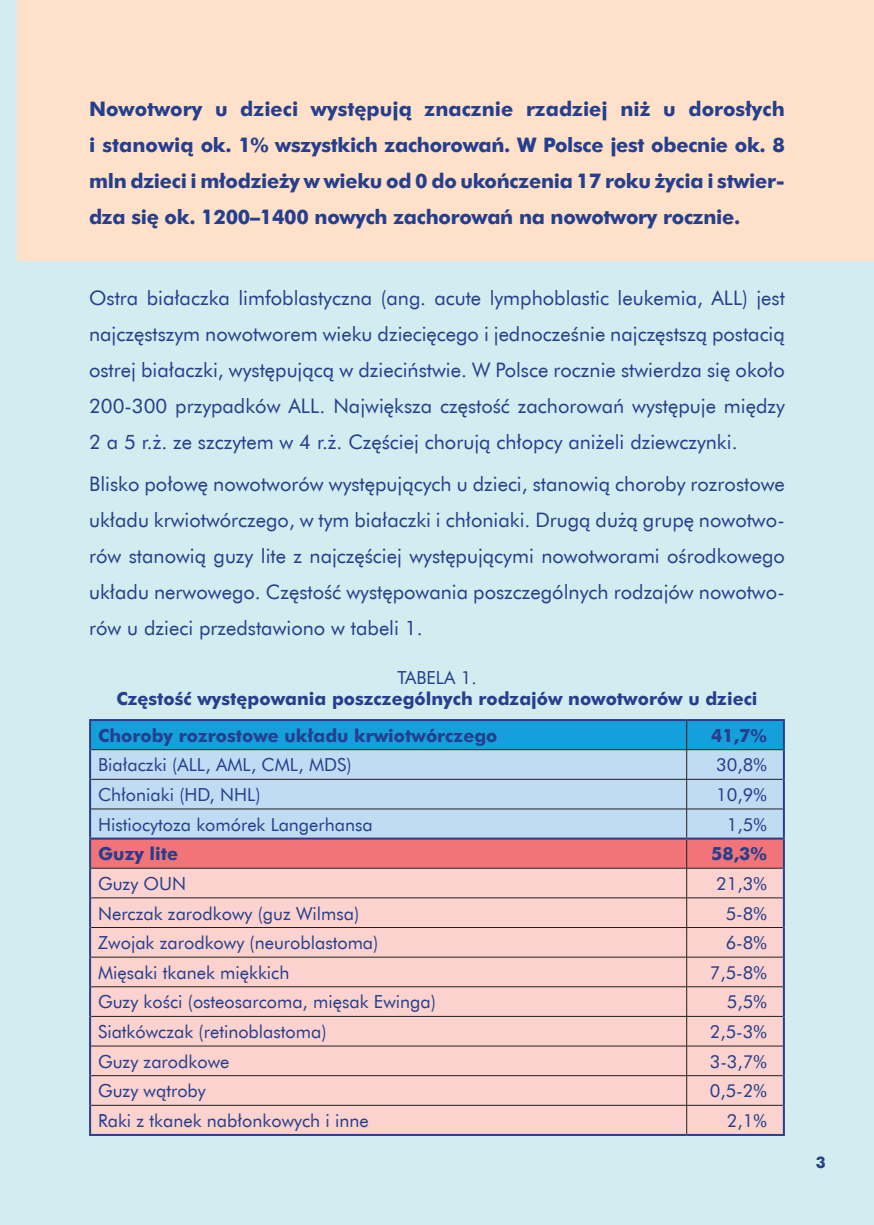
<style>
.page{position:relative;width:874px;height:1225px;background:#fff}
.page>*{position:absolute;margin:0;border:0;box-sizing:border-box;transform-origin:0 0}
.t1{font:20px/36px "Futura EU";color:#253f8e;text-align:justify}
.lead{font:700 20px/36px "Futura EU";letter-spacing:-.015em;color:#253f8e;text-align:justify}
.tab_txt{font:18px "Futura EU";color:#253f8e}
.tab_txt-2{font:700 18px/21.6px "Futura EU";color:#253f8e;text-align:center}
.t2{font:700 16px "Futura EU";color:#253f8e}
.s1{font-weight:400}
</style>
<div class="page">
<div style="left:0;top:0;width:873px;height:1225px;background:#d3ecef"></div>
<div style="left:17px;top:0;width:856px;height:260px;background:#fee1c8"></div>
<div style="left:91px;top:928px;width:691px;height:206px;background:#fbd2cd"></div>
<svg style="left:91px;top:721px;width:691px;height:206px;background:#bbbdcd"></svg>
<hr style="left:91px;top:927px;width:595px;height:1px;background:#231f20">
<hr style="left:686px;top:927px;width:96px;height:1px;background:#231f20">
<hr style="left:686px;top:927px;width:1px;height:30px;background:#231f20">
<hr style="left:91px;top:956px;width:595px;height:1px;background:#231f20">
<hr style="left:686px;top:956px;width:96px;height:1px;background:#231f20">
<hr style="left:91px;top:986px;width:595px;height:1px;background:#231f20">
<hr style="left:686px;top:986px;width:96px;height:1px;background:#231f20">
<hr style="left:91px;top:1016px;width:595px;height:1px;background:#231f20">
<hr style="left:686px;top:1016px;width:96px;height:1px;background:#231f20">
<hr style="left:91px;top:1045px;width:595px;height:1px;background:#231f20">
<hr style="left:686px;top:1045px;width:96px;height:1px;background:#231f20">
<hr style="left:91px;top:1075px;width:595px;height:1px;background:#231f20">
<hr style="left:686px;top:1075px;width:96px;height:1px;background:#231f20">
<hr style="left:91px;top:1105px;width:595px;height:1px;background:#231f20">
<hr style="left:686px;top:1105px;width:96px;height:1px;background:#231f20">
<svg style="left:686px;top:957px;width:1px;height:177px"></svg>
<hr style="left:89px;top:719px;width:597px;height:2px;background:#253f8e">
<hr style="left:89px;top:721px;width:2px;height:28px;background:#253f8e">
<hr style="left:686px;top:719px;width:98px;height:2px;background:#253f8e">
<hr style="left:782px;top:721px;width:2px;height:28px;background:#253f8e">
<hr style="left:89px;top:749px;width:2px;height:30px;background:#253f8e">
<hr style="left:782px;top:749px;width:2px;height:30px;background:#253f8e">
<hr style="left:89px;top:779px;width:2px;height:30px;background:#253f8e">
<hr style="left:782px;top:779px;width:2px;height:30px;background:#253f8e">
<hr style="left:89px;top:809px;width:2px;height:28px;background:#253f8e">
<hr style="left:782px;top:809px;width:2px;height:28px;background:#253f8e">
<hr style="left:89px;top:839px;width:2px;height:29px;background:#253f8e">
<hr style="left:782px;top:839px;width:2px;height:29px;background:#253f8e">
<hr style="left:89px;top:868px;width:2px;height:30px;background:#253f8e">
<hr style="left:782px;top:868px;width:2px;height:30px;background:#253f8e">
<hr style="left:89px;top:898px;width:2px;height:29px;background:#253f8e">
<hr style="left:782px;top:898px;width:2px;height:29px;background:#253f8e">
<hr style="left:89px;top:927px;width:2px;height:30px;background:#253f8e">
<hr style="left:782px;top:927px;width:2px;height:30px;background:#253f8e">
<hr style="left:89px;top:957px;width:2px;height:29px;background:#253f8e">
<hr style="left:782px;top:957px;width:2px;height:29px;background:#253f8e">
<hr style="left:89px;top:986px;width:2px;height:30px;background:#253f8e">
<hr style="left:782px;top:986px;width:2px;height:30px;background:#253f8e">
<hr style="left:89px;top:1016px;width:2px;height:30px;background:#253f8e">
<hr style="left:782px;top:1016px;width:2px;height:30px;background:#253f8e">
<hr style="left:89px;top:1046px;width:2px;height:29px;background:#253f8e">
<hr style="left:782px;top:1046px;width:2px;height:29px;background:#253f8e">
<hr style="left:89px;top:1075px;width:2px;height:30px;background:#253f8e">
<hr style="left:782px;top:1075px;width:2px;height:30px;background:#253f8e">
<hr style="left:89px;top:1105px;width:2px;height:29px;background:#253f8e">
<hr style="left:782px;top:1105px;width:2px;height:29px;background:#253f8e">
<hr style="left:89px;top:1134px;width:597px;height:2px;background:#253f8e">
<hr style="left:686px;top:1134px;width:98px;height:2px;background:#253f8e">
<hr style="left:89px;top:837px;width:597px;height:2px;background:#253f8e">
<hr style="left:686px;top:837px;width:98px;height:2px;background:#253f8e">
<p class="lead" style="left:89px;top:91px;width:697px">Nowotwory u dzieci występują znacznie rzadziej niż u dorosłych i stanowią ok. 1% wszystkich zachorowań. W Polsce jest obecnie ok. 8 mln dzieci i młodzieży w wieku od 0 do ukończenia 17 roku życia i stwier&shy;dza się ok. 1200–1400 nowych zachorowań na nowotwory rocznie.</p>
<p class="t1" style="left:89px;top:280px;width:697px">Ostra białaczka limfoblastyczna (ang. acute lymphoblastic leukemia, ALL) jest najczęstszym nowotworem wieku dziecięcego i jednocześnie najczęstszą postacią ostrej białaczki, występującą w dzieciństwie. W Polsce rocznie stwierdza się około 200-300 przypadków ALL. Największa częstość zachorowań występuje między 2 a 5 r.ż. ze szczytem w 4 r.ż. Częściej chorują chłopcy aniżeli dziewczynki.</p>
<p class="t1" style="left:89px;top:466px;width:697px">Blisko połowę nowotworów występujących u dzieci, stanowią choroby rozrostowe układu krwiotwórczego, w tym białaczki i chłoniaki. Drugą dużą grupę nowotwo&shy;rów stanowią guzy lite z najczęściej występującymi nowotworami ośrodkowego układu nerwowego. Częstość występowania poszczególnych rodzajów nowotwo&shy;rów u dzieci przedstawiono w tabeli 1.</p>
<p class="tab_txt-2" style="left:116px;top:667px;width:642px"><span class="s1">TABELA 1.<br></span>Częstość występowania poszczególnych rodzajów nowotworów u dzieci</p>
<p class="tab_txt-2" style="left:98px;top:725px;width:400px">Choroby rozrostowe układu krwiotwórczego</p>
<p class="tab_txt-2" style="left:710px;top:725px;width:57px">41,7%</p>
<p class="tab_txt" style="left:98px;top:754px;width:255px">Białaczki (ALL, AML, CML, MDS)</p>
<p class="tab_txt" style="left:716px;top:754px;width:52px">30,8%</p>
<p class="tab_txt" style="left:98px;top:783px;width:164px">Chłoniaki (HD, NHL)</p>
<p class="tab_txt" style="left:716px;top:783px;width:52px">10,9%</p>
<p class="tab_txt" style="left:98px;top:813px;width:276px">Histiocytoza komórek Langerhansa</p>
<p class="tab_txt" style="left:726px;top:813px;width:41px">1,5%</p>
<p class="tab_txt-2" style="left:98px;top:843px;width:82px">Guzy lite</p>
<p class="tab_txt-2" style="left:710px;top:843px;width:57px">58,3%</p>
<p class="tab_txt" style="left:98px;top:872px;width:90px">Guzy OUN</p>
<p class="tab_txt" style="left:716px;top:872px;width:52px">21,3%</p>
<p class="tab_txt" style="left:98px;top:902px;width:262px">Nerczak zarodkowy (guz Wilmsa)</p>
<p class="tab_txt" style="left:725px;top:902px;width:43px">5-8%</p>
<p class="tab_txt" style="left:98px;top:931px;width:282px">Zwojak zarodkowy (neuroblastoma)</p>
<p class="tab_txt" style="left:725px;top:931px;width:43px">6-8%</p>
<p class="tab_txt" style="left:98px;top:961px;width:193px">Mięsaki tkanek miękkich</p>
<p class="tab_txt" style="left:709px;top:961px;width:59px">7,5-8%</p>
<p class="tab_txt" style="left:98px;top:991px;width:339px">Guzy kości (osteosarcoma, mięsak Ewinga)</p>
<p class="tab_txt" style="left:726px;top:991px;width:41px">5,5%</p>
<p class="tab_txt" style="left:98px;top:1020px;width:230px">Siatkówczak (retinoblastoma)</p>
<p class="tab_txt" style="left:709px;top:1020px;width:59px">2,5-3%</p>
<p class="tab_txt" style="left:98px;top:1050px;width:133px">Guzy zarodkowe</p>
<p class="tab_txt" style="left:709px;top:1050px;width:59px">3-3,7%</p>
<p class="tab_txt" style="left:98px;top:1080px;width:109px">Guzy wątroby</p>
<p class="tab_txt" style="left:709px;top:1080px;width:59px">0,5-2%</p>
<p class="tab_txt" style="left:98px;top:1109px;width:272px">Raki z tkanek nabłonkowych i inne</p>
<p class="tab_txt" style="left:726px;top:1109px;width:41px">2,1%</p>
<p class="t2" style="left:815px;top:1152px;width:11px">3</p>
</div>
